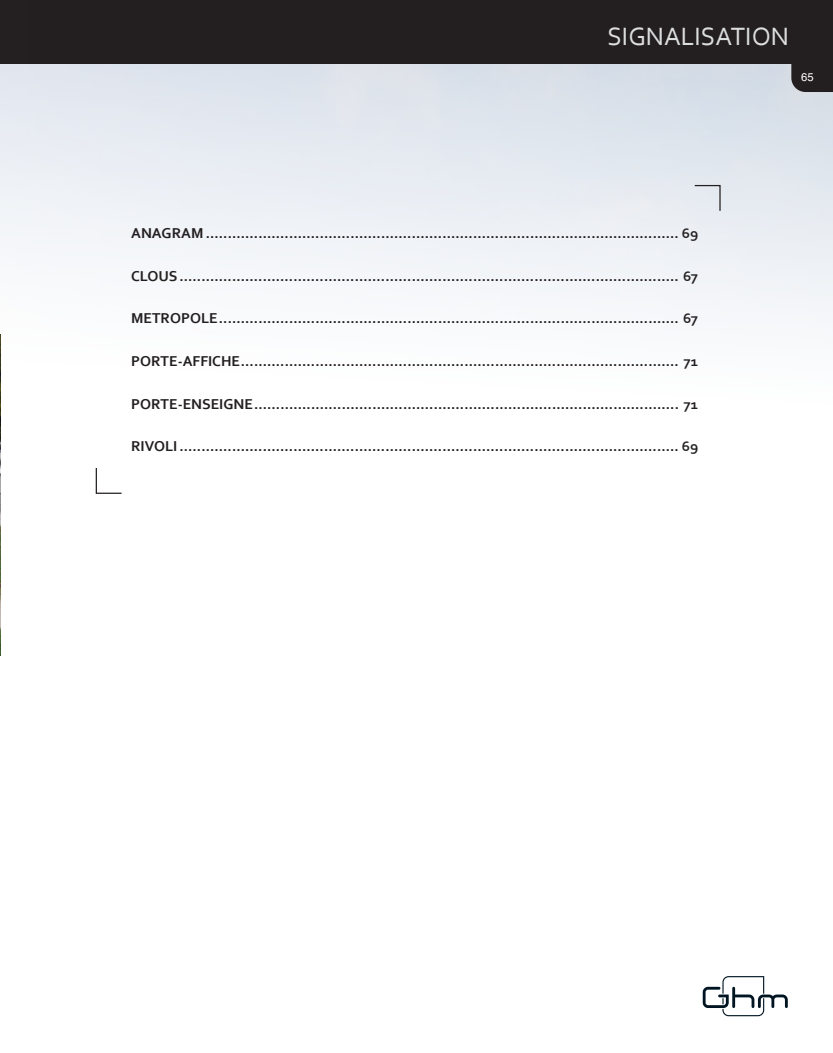
<style>
.page{position:relative;width:833px;height:1053px;background:#fff}
.page>*{position:absolute;margin:0;border:0;box-sizing:border-box;transform-origin:0 0}
.t1{font:26.25px "Corbel";color:#dcdddf}
.t2{font:700 15px "Corbel";color:#231f20}
.t3{font:11.25px "Helvetica LT Std";color:#fff}
.s1{font-size:14.25px}
</style>
<div class="page">
<div style="left:0;top:0;width:833px;height:64px;background:#231f20"></div>
<svg style="left:791px;top:64px;width:42px;height:28px"></svg>
<svg style="left:702px;top:976px;width:85px;height:40px"></svg>
<img style="left:0;top:334px;width:1px;height:322px">
<svg style="left:693px;top:184px;width:28px;height:28px"></svg>
<svg style="left:95px;top:468px;width:27px;height:26px"></svg>
<h1 class="t1" style="left:607px;top:20px;width:183px">SIGNALISATION</h1>
<p class="t3" style="left:801px;top:70px;width:14px">65</p>
<p class="t2" style="left:131px;top:224px;width:568px">ANAGRAM ............................................................................................................ <span class="s1">69</span></p>
<p class="t2" style="left:131px;top:266px;width:568px">CLOUS.................................................................................................................. <span class="s1">67</span></p>
<p class="t2" style="left:131px;top:309px;width:568px">METROPOLE......................................................................................................... <span class="s1">67</span></p>
<p class="t2" style="left:131px;top:351px;width:568px">PORTE-AFFICHE.................................................................................................... <span class="s1">71</span></p>
<p class="t2" style="left:131px;top:394px;width:568px">PORTE-ENSEIGNE................................................................................................. <span class="s1">71</span></p>
<p class="t2" style="left:131px;top:437px;width:568px">RIVOLI.................................................................................................................. <span class="s1">69</span></p>
</div>
